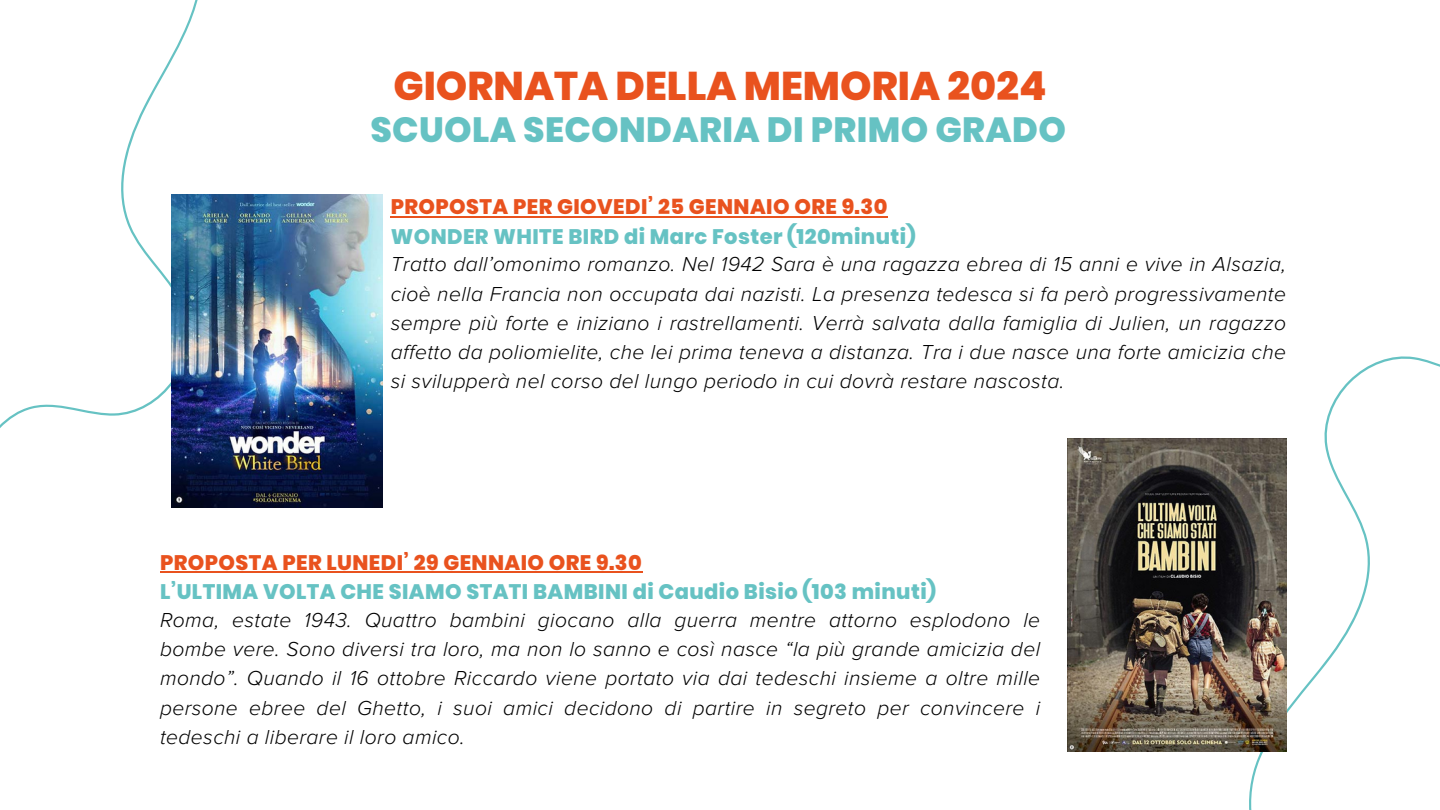
<style>
.page{position:relative;width:1440px;height:810px;background:#fff}
.page>*{position:absolute;margin:0;border:0;box-sizing:border-box;transform-origin:0 0}
.t1{font:800 40px "Poppins";color:#e9521e}
.t2{font:800 35px "Poppins";letter-spacing:.01em;color:#66c2c3}
.t3{font:italic 300 21px/29.2px "Proxima Nova";letter-spacing:.02em;color:#000;text-align:justify}
.t4{font:800 21px "Poppins";letter-spacing:.02em;color:#66c2c3}
.t5{font:800 21px "Poppins";letter-spacing:.02em;color:#e9521e}
</style>
<div class="page">
<svg style="left:0;top:0;width:321px;height:428px"></svg>
<img style="left:171px;top:195px;width:212px;height:313px">
<hr style="left:391px;top:216px;width:497px;height:1px;background:#e9521e">
<hr style="left:160px;top:571px;width:482px;height:2px;background:#e9521e">
<svg style="left:1128px;top:356px;width:312px;height:454px"></svg>
<img style="left:1068px;top:439px;width:219px;height:313px">
<p class="t1" style="left:393px;top:58px;width:655px">GIORNATA DELLA MEMORIA 2024</p>
<p class="t2" style="left:370px;top:105px;width:697px">SCUOLA SECONDARIA DI PRIMO GRADO</p>
<p class="t5" style="left:391px;top:192px;width:498px">PROPOSTA PER GIOVEDI’ 25 GENNAIO ORE 9.30</p>
<p class="t4" style="left:391px;top:222px;width:527px">WONDER WHITE BIRD di Marc Foster (120minuti)</p>
<p class="t3" style="left:391px;top:251px;width:897px">Tratto dall’omonimo romanzo. Nel 1942 Sara è una ragazza ebrea di 15 anni e vive in Alsazia, cioè nella Francia non occupata dai nazisti. La presenza tedesca si fa però progressivamente sempre più forte e iniziano i rastrellamenti. Verrà salvata dalla famiglia di Julien, un ragazzo affetto da poliomielite, che lei prima teneva a distanza. Tra i due nasce una forte amicizia che si svilupperà nel corso del lungo periodo in cui dovrà restare nascosta.</p>
<p class="t5" style="left:160px;top:548px;width:483px">PROPOSTA PER LUNEDI’ 29 GENNAIO ORE 9.30</p>
<p class="t4" style="left:160px;top:577px;width:778px">L’ULTIMA VOLTA CHE SIAMO STATI BAMBINI di Caudio Bisio (103 minuti)</p>
<p class="t3" style="left:160px;top:606px;width:882px">Roma, estate 1943. Quattro bambini giocano alla guerra mentre attorno esplodono le bombe vere. Sono diversi tra loro, ma non lo sanno e così nasce “la più grande amicizia del mondo”. Quando il 16 ottobre Riccardo viene portato via dai tedeschi insieme a oltre mille persone ebree del Ghetto, i suoi amici decidono di partire in segreto per convincere i tedeschi a liberare il loro amico.</p>
</div>
